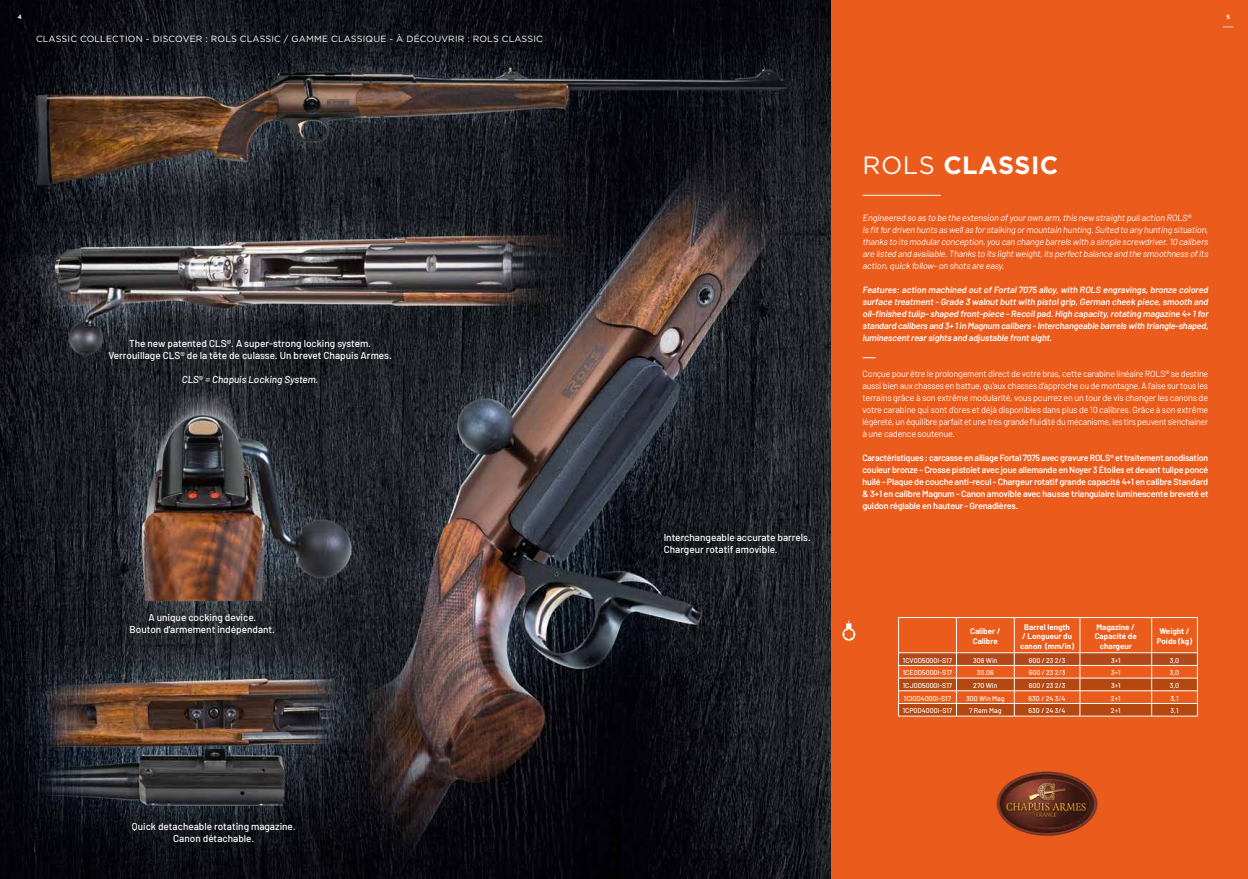
<style>
.page{position:relative;width:1248px;height:879px;background:#fff}
.page>*{position:absolute;margin:0;border:0;box-sizing:border-box;transform-origin:0 0}
.t1{font:700 25px "Gotham";letter-spacing:.02em;color:#fff}
.t2{font:500 10px/12px "Barlow";color:#fff;text-align:center}
.t3{font:italic 500 10px "Barlow";color:#fff}
.t4{font:9px/12px "Barlow";letter-spacing:-.025em;color:#fff}
.t5{font:600 9px/12px "Barlow";letter-spacing:-.02em;color:#fff;text-align:justify}
.t6{font:9px "Gotham";letter-spacing:.02em;color:#fff}
.t7{font:700 8px/9.6px "Barlow";color:#fff;text-align:center}
.t8{font:500 7px "Barlow";color:#fff}
.t9{font:700 6px "Gotham";color:#fff;scale:.95 1}
.s1{font-style:normal}
.s2{font-weight:400}
</style>
<div class="page">
<img style="left:0;top:0;width:831px;height:879px">
<div style="left:831px;top:0;width:416px;height:879px;background:#eb5b1b"></div>
<hr style="left:862px;top:195px;width:78px;height:1px;background:#fff">
<svg style="left:842px;top:620px;width:13px;height:21px"></svg>
<hr style="left:898px;top:617px;width:58px;height:1px;background:#fff">
<hr style="left:898px;top:618px;width:1px;height:34px;background:#fff">
<hr style="left:956px;top:617px;width:58px;height:1px;background:#fff">
<hr style="left:956px;top:618px;width:1px;height:34px;background:#fff">
<hr style="left:1151px;top:617px;width:46px;height:1px;background:#fff">
<hr style="left:1196px;top:618px;width:1px;height:34px;background:#fff">
<hr style="left:1014px;top:617px;width:65px;height:1px;background:#fff">
<hr style="left:1013px;top:618px;width:1px;height:34px;background:#fff">
<hr style="left:1079px;top:617px;width:72px;height:1px;background:#fff">
<hr style="left:1151px;top:618px;width:1px;height:34px;background:#fff">
<hr style="left:1079px;top:618px;width:1px;height:34px;background:#fff">
<hr style="left:898px;top:652px;width:58px;height:1px;background:#fff">
<hr style="left:956px;top:652px;width:58px;height:1px;background:#fff">
<hr style="left:1014px;top:652px;width:65px;height:1px;background:#fff">
<hr style="left:1079px;top:652px;width:72px;height:1px;background:#fff">
<hr style="left:1151px;top:652px;width:46px;height:1px;background:#fff">
<svg style="left:898px;top:653px;width:299px;height:63px"></svg>
<hr style="left:898px;top:716px;width:58px;height:1px;background:#fff">
<hr style="left:956px;top:716px;width:58px;height:1px;background:#fff">
<hr style="left:1014px;top:716px;width:65px;height:1px;background:#fff">
<hr style="left:1079px;top:716px;width:72px;height:1px;background:#fff">
<hr style="left:1151px;top:716px;width:46px;height:1px;background:#fff">
<svg style="left:862px;top:357px;width:13px;height:1px"></svg>
<img style="left:996px;top:771px;width:102px;height:65px">
<p class="t9" style="left:18px;top:14px;width:6px">4</p>
<p class="t9" style="left:1226px;top:14px;width:5px">5</p>
<p class="t6" style="left:36px;top:34px;width:508px">CLASSIC COLLECTION - DISCOVER : ROLS CLASSIC / GAMME CLASSIQUE - À DÉCOUVRIR : ROLS CLASSIC</p>
<p class="t2" style="left:108px;top:336px;width:285px">The new patented CLS®. A super-strong locking system.<br>Verrouillage CLS® de la tête de culasse. Un brevet Chapuis Armes.</p>
<p class="t3" style="left:182px;top:372px;width:138px">CLS<span class="s1">®</span> = Chapuis Locking System.</p>
<p class="t2" style="left:130px;top:610px;width:147px">A unique cocking device.<br>Bouton d’armement indépendant.</p>
<p class="t2" style="left:132px;top:820px;width:165px">Quick detacheable rotating magazine.<br>Canon détachable.</p>
<p class="t2" style="left:663px;top:530px;width:149px;text-align:left">Interchangeable accurate barrels.<br>Chargeur rotatif amovible.</p>
<h1 class="t1" style="left:862px;top:151px;width:197px"><span class="s2">ROLS</span> CLASSIC</h1>
<p class="t4" style="left:862px;top:211px;width:349px">Engineered so as to be the extension ofyourown arm,this new straightpullaction ROLS®<br>is fitfordriven hunts as wellas forstalking ormountain hunting.Suited to any hunting situation, thanks to its modularconception,you can change barrels with a simple screwdriver.10 calibers are listed and available.Thanks to its lightweight,its perfectbalance and the smoothness ofits action,quick follow-on shots are easy.</p>
<p class="t5" style="left:862px;top:283px;width:349px">Features:action machined out of Fortal7075 alloy,with ROLS engravings,bronze colored surface treatment - Grade 3 walnut butt with pistolgrip,German cheek piece,smooth and oil-finished tulip- shaped front-piece - Recoilpad.High capacity,rotating magazine 4+ 1for standard calibers and 3+ 1in Magnum calibers - Interchangeable barrels with triangle-shaped, luminescentrearsights and adjustable frontsight.</p>
<p class="t4" style="left:862px;top:367px;width:347px;text-align:justify">Conçue pour être le prolongement direct de votre bras, cette carabine linéaire ROLS® se destine aussi bien aux chasses en battue, qu’aux chasses d’approche ou de montagne. A l’aise sur tous les terrains grâce à son extrême modularité, vous pourrez en un tour de vis changer les canons de votre carabine qui sont d’ores et déjà disponibles dans plus de 10 calibres. Grâce à son extrême légèreté, un équilibre parfait et une très grande fluidité du mécanisme, les tirs peuvent s’enchainer à une cadence soutenue.</p>
<p class="t5" style="left:862px;top:451px;width:347px">Caractéristiques : carcasse en alliage Fortal 7075 avec gravure ROLS® et traitement anodisation couleur bronze - Crosse pistolet avec joue allemande en Noyer 3 Étoiles et devant tulipe poncé huilé - Plaque de couche anti-recul - Chargeur rotatif grande capacité 4+1 en calibre Standard &amp; 3+1 en calibre Magnum - Canon amovible avec hausse triangulaire luminescente breveté et guidon réglable en hauteur - Grenadières.</p>
<p class="t7" style="left:970px;top:626px;width:32px">Caliber /<br>Calibre</p>
<p class="t7" style="left:1020px;top:621px;width:55px">Barrel length<br>/ Longueur du canon (mm/in)</p>
<p class="t7" style="left:1094px;top:621px;width:43px">Magazine /<br>Capacité de chargeur</p>
<p class="t7" style="left:1156px;top:626px;width:37px">Weight /<br>Poids (kg)</p>
<p class="t8" style="left:902px;top:655px;width:51px">1CV0D5000I-S17</p>
<p class="t8" style="left:973px;top:655px;width:26px">308 Win</p>
<p class="t8" style="left:1028px;top:655px;width:38px">600 / 23 2/3</p>
<p class="t8" style="left:1110px;top:655px;width:11px">3+1</p>
<p class="t8" style="left:1169px;top:655px;width:11px">3,0</p>
<p class="t8" style="left:902px;top:667px;width:51px">1CE0D5000I-S17</p>
<p class="t8" style="left:976px;top:667px;width:18px">30.06</p>
<p class="t8" style="left:1028px;top:667px;width:38px">600 / 23 2/3</p>
<p class="t8" style="left:1110px;top:667px;width:11px">3+1</p>
<p class="t8" style="left:1169px;top:667px;width:11px">3,0</p>
<p class="t8" style="left:902px;top:680px;width:51px">1CJ0D5000I-S17</p>
<p class="t8" style="left:973px;top:680px;width:26px">270 Win</p>
<p class="t8" style="left:1028px;top:680px;width:38px">600 / 23 2/3</p>
<p class="t8" style="left:1110px;top:680px;width:11px">3+1</p>
<p class="t8" style="left:1169px;top:680px;width:11px">3,0</p>
<p class="t8" style="left:903px;top:693px;width:49px">1CI0D4000I-S17</p>
<p class="t8" style="left:966px;top:693px;width:40px">300 Win Mag</p>
<p class="t8" style="left:1028px;top:693px;width:38px">630 / 24 3/4</p>
<p class="t8" style="left:1110px;top:693px;width:11px">2+1</p>
<p class="t8" style="left:1170px;top:693px;width:9px">3,1</p>
<p class="t8" style="left:902px;top:705px;width:51px">1CP0D4000I-S17</p>
<p class="t8" style="left:969px;top:705px;width:34px">7 Rem Mag</p>
<p class="t8" style="left:1028px;top:705px;width:38px">630 / 24 3/4</p>
<p class="t8" style="left:1110px;top:705px;width:11px">2+1</p>
<p class="t8" style="left:1170px;top:705px;width:9px">3,1</p>
</div>
